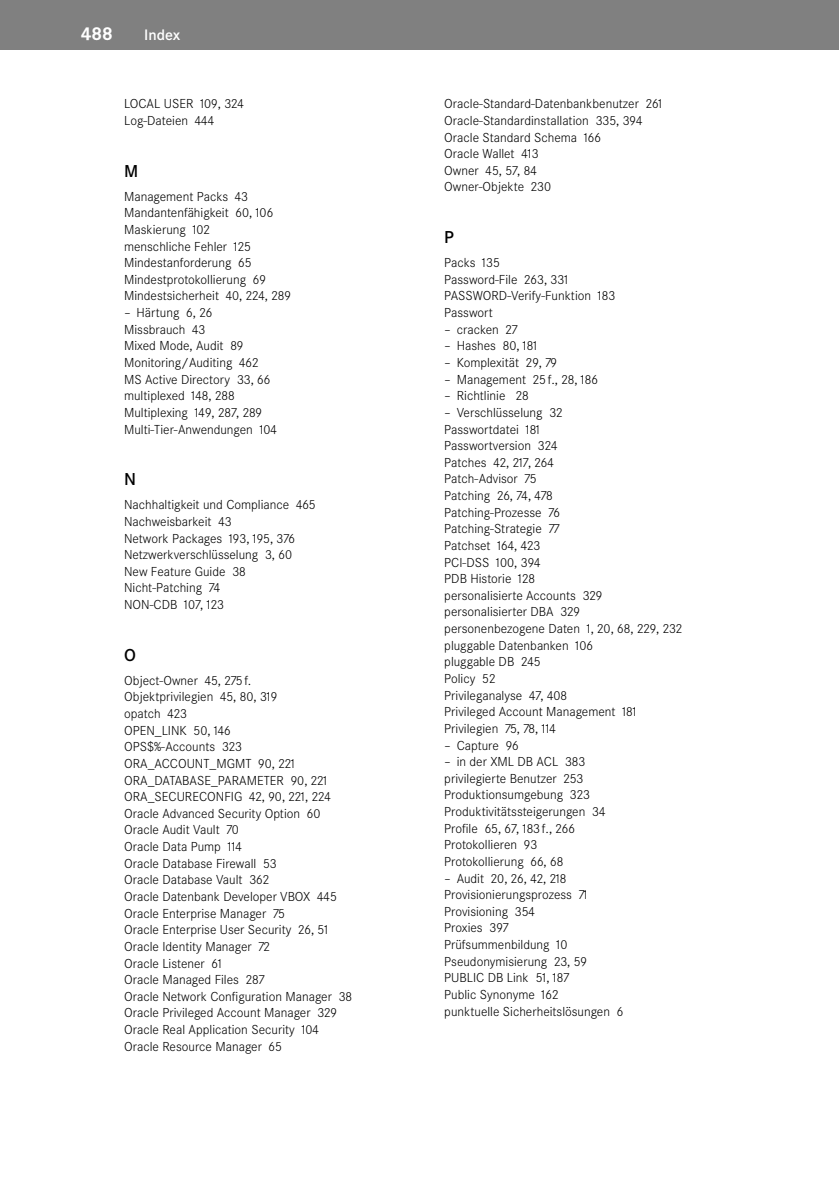
<style>
.page{position:relative;width:839px;height:1191px;background:#fff}
.page>*{position:absolute;margin:0;border:0;box-sizing:border-box;transform-origin:0 0}
.t1{font:700 19.25px "Corporate S Pro";color:#fff}
.t2{font:600 17.85px "Corporate S Pro";color:#000}
.t3{font:600 15.75px "Corporate S Pro";color:#fff}
.t4{font:300 13.65px/16.6px "Corporate S Pro";color:#000}
.s1{font-family:"Corporate E Pro";font-weight:400}
</style>
<div class="page">
<div style="left:0;top:0;width:838px;height:50px;background:#808080"></div>
<hr style="left:838px;top:0;width:1px;height:50px;background:#808080">
<h1 class="t1" style="left:81px;top:27px;width:33px">488</h1>
<p class="t3" style="left:144px;top:25px;width:37px">Index</p>
<p class="t4" style="left:124px;top:95px;width:121px">LOCAL USER 109, 324<br>Log-Dateien 444</p>
<h2 class="t2" style="left:124px;top:160px;width:16px">M</h2>
<p class="t4" style="left:124px;top:188px;width:168px">Management Packs 43<br>Mandantenfähigkeit 60, 106<br>Maskierung 102<br>menschliche Fehler 125<br>Mindestanforderung 65<br>Mindestprotokollierung 69<br>Mindestsicherheit 40, 224, 289</p>
<p class="t4" style="left:124px;top:304px;width:154px"><span class="s1">–</span> Härtung 6, 26<br>Missbrauch 43<br>Mixed Mode, Audit 89<br>Monitoring/Auditing 462<br>MS Active Directory 33, 66 multiplexed 148, 288<br>Multiplexing 149, 287, 289<br>Multi-Tier-Anwendungen 104</p>
<h2 class="t2" style="left:124px;top:468px;width:13px">N</h2>
<p class="t4" style="left:124px;top:496px;width:193px">Nachhaltigkeit und Compliance 465<br>Nachweisbarkeit 43<br>Network Packages 193, 195, 376<br>Netzwerkverschlüsselung 3, 60<br>New Feature Guide 38<br>Nicht-Patching 74<br>NON-CDB 107, 123</p>
<h2 class="t2" style="left:124px;top:644px;width:13px">O</h2>
<p class="t4" style="left:124px;top:672px;width:229px">Object-Owner 45, 275 f.<br>Objektprivilegien 45, 80, 319<br>opatch 423<br>OPEN_LINK 50, 146<br>OPS$%-Accounts 323<br>ORA_ACCOUNT_MGMT 90, 221<br>ORA_DATABASE_PARAMETER 90, 221<br>ORA_SECURECONFIG 42, 90, 221, 224<br>Oracle Advanced Security Option 60<br>Oracle Audit Vault 70<br>Oracle Data Pump 114<br>Oracle Database Firewall 53<br>Oracle Database Vault 362<br>Oracle Datenbank Developer VBOX 445<br>Oracle Enterprise Manager 75<br>Oracle Enterprise User Security 26, 51<br>Oracle Identity Manager 72<br>Oracle Listener 61<br>Oracle Managed Files 287<br>Oracle Network Configuration Manager 38<br>Oracle Privileged Account Manager 329<br>Oracle Real Application Security 104<br>Oracle Resource Manager 65</p>
<p class="t4" style="left:444px;top:95px;width:219px">Oracle-Standard-Datenbankbenutzer 261<br>Oracle-Standardinstallation 335, 394<br>Oracle Standard Schema 166<br>Oracle Wallet 413<br>Owner 45, 57, 84<br>Owner-Objekte 230</p>
<h2 class="t2" style="left:444px;top:226px;width:11px">P</h2>
<p class="t4" style="left:444px;top:254px;width:172px">Packs 135<br>Password-File 263, 331<br>PASSWORD-Verify-Funktion 183<br>Passwort</p>
<p class="t4" style="left:444px;top:321px;width:74px"><span class="s1">–</span> cracken 27</p>
<p class="t4" style="left:444px;top:337px;width:94px"><span class="s1">–</span> Hashes 80, 181</p>
<p class="t4" style="left:444px;top:354px;width:114px"><span class="s1">–</span> Komplexität 29, 79</p>
<p class="t4" style="left:444px;top:370px;width:155px"><span class="s1">–</span> Management 25 f., 28, 186</p>
<p class="t4" style="left:444px;top:387px;width:86px"><span class="s1">–</span> Richtlinie 28</p>
<p class="t4" style="left:444px;top:404px;width:239px"><span class="s1">–</span> Verschlüsselung 32<br>Passwortdatei 181<br>Passwortversion 324<br>Patches 42, 217, 264<br>Patch-Advisor 75<br>Patching 26, 74, 478<br>Patching-Prozesse 76<br>Patching-Strategie 77<br>Patchset 164, 423<br>PCI-DSS 100, 394<br>PDB Historie 128<br>personalisierte Accounts 329 personalisierter DBA 329 personenbezogene Daten 1, 20, 68, 229, 232 pluggable Datenbanken 106<br>pluggable DB 245<br>Policy 52<br>Privileganalyse 47, 408<br>Privileged Account Management 181<br>Privilegien 75, 78, 114</p>
<p class="t4" style="left:444px;top:736px;width:76px"><span class="s1">–</span> Capture 96</p>
<p class="t4" style="left:444px;top:753px;width:162px"><span class="s1">–</span> in der XML DB ACL 383 privilegierte Benutzer 253<br>Produktionsumgebung 323<br>Produktivitätssteigerungen 34<br>Profile 65, 67, 183f., 266<br>Protokollieren 93<br>Protokollierung 66, 68</p>
<p class="t4" style="left:444px;top:869px;width:180px"><span class="s1">–</span> Audit 20, 26, 42, 218<br>Provisionierungsprozess 71<br>Provisioning 354<br>Proxies 397<br>Prüfsummenbildung 10<br>Pseudonymisierung 23, 59<br>PUBLIC DB Link 51, 187<br>Public Synonyme 162<br>punktuelle Sicherheitslösungen 6</p>
</div>
